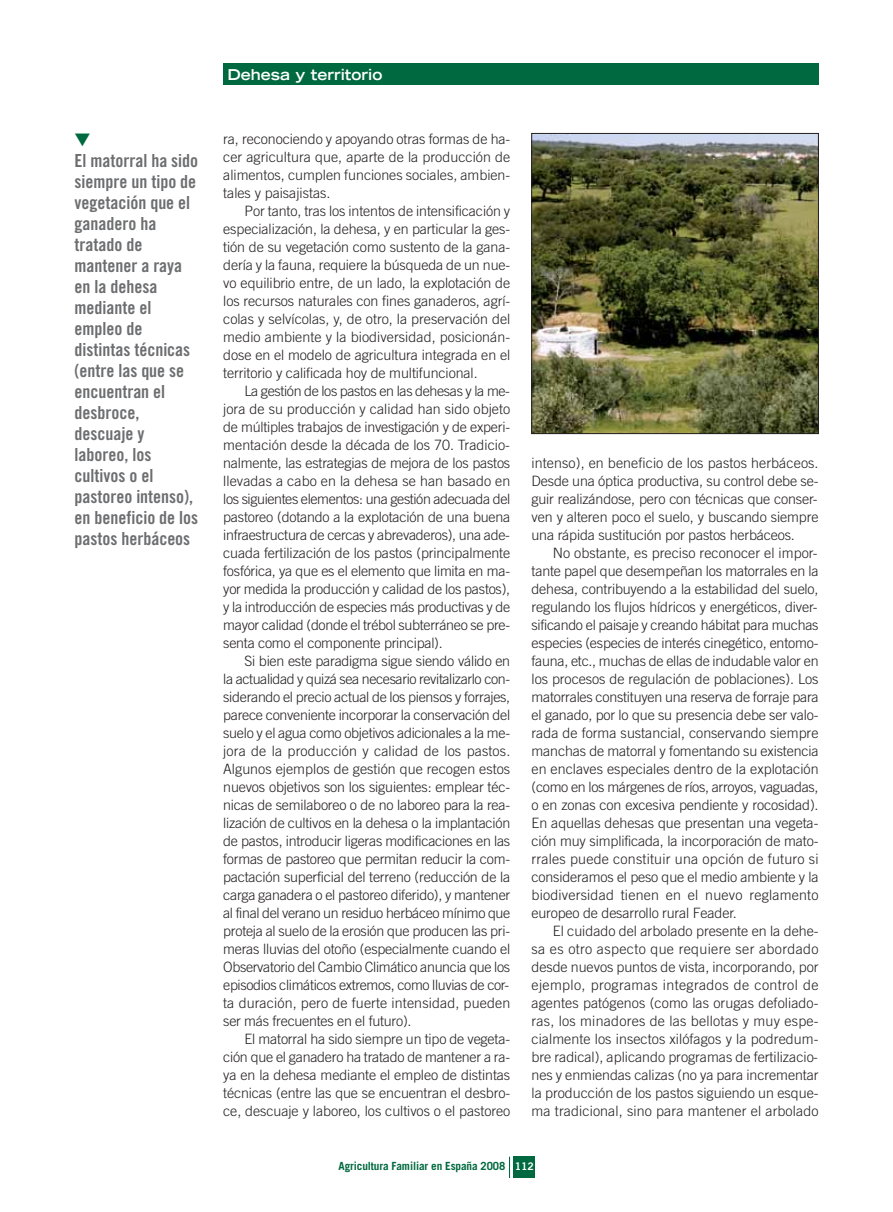
<style>
.page{position:relative;width:893px;height:1212px;background:#fff}
.page>*{position:absolute;margin:0;border:0;box-sizing:border-box;transform-origin:0 0}
.t1{font:18px/21px "Trade Gothic Bold Cond Twenty";color:#6d6e70}
.t2{font:700 expanded 15px "Trade Gothic LH";color:#fff}
.t3{font:300 14.25px "Trade Gothic";letter-spacing:-.01em;color:#231f20}
.t4{font:300 14.25px "Trade Gothic";letter-spacing:.01em;color:#231f20}
.t5{font:300 14.25px "Trade Gothic";letter-spacing:.015em;color:#231f20}
.t6{font:300 14.25px "Trade Gothic";letter-spacing:.025em;color:#231f20}
.t7{font:700 11.25px "Trade Gothic";letter-spacing:-.01em;color:#00693f}
.s1{color:#00693f}
.s2{font-family:"Trade Gothic Bold Two";font-weight:400;font-size:10.5px;color:#fff}
</style>
<div class="page">
<div style="left:223px;top:64px;width:596px;height:21px;background:#00693f"></div>
<div style="left:514px;top:1157px;width:21px;height:21px;background:#00693f"></div>
<svg style="left:509px;top:1157px;width:1px;height:21px"></svg>
<img style="left:533px;top:135px;width:284px;height:297px">
<div style="left:531px;top:133px;width:288px;height:301px;border:1px solid #231f20"></div>
<p class="t1" style="left:74px;top:130px;width:125px"><span class="s1">▼<br></span>El matorral ha sido siempre un tipo de vegetación que el ganadero ha tratado de mantener a raya en la dehesa mediante el empleo de distintas técnicas (entre las que se encuentran el desbroce, descuaje y laboreo, los cultivos o el pastoreo intenso), en beneficio de los pastos herbáceos</p>
<p class="t2" style="left:227px;top:69px;width:156px">Dehesa y territorio</p>
<p class="t3" style="left:223px;top:134px;width:289px">ra, reconociendo y apoyando otras formas de ha-</p>
<p class="t3" style="left:223px;top:152px;width:289px">cer agricultura que, aparte de la producción de</p>
<p class="t3" style="left:223px;top:170px;width:289px">alimentos, cumplen funciones sociales, ambien-</p>
<p class="t3" style="left:223px;top:188px;width:109px">tales y paisajistas.</p>
<p class="t3" style="left:244px;top:206px;width:267px">Por tanto, tras los intentos de intensificación y</p>
<p class="t3" style="left:223px;top:224px;width:288px">especialización, la dehesa, y en particular la ges-</p>
<p class="t3" style="left:223px;top:242px;width:288px">tión de su vegetación como sustento de la gana-</p>
<p class="t3" style="left:223px;top:260px;width:288px">dería y la fauna, requiere la búsqueda de un nue-</p>
<p class="t3" style="left:223px;top:278px;width:289px">vo equilibrio entre, de un lado, la explotación de</p>
<p class="t3" style="left:223px;top:296px;width:288px">los recursos naturales con fines ganaderos, agrí-</p>
<p class="t3" style="left:223px;top:314px;width:289px">colas y selvícolas, y, de otro, la preservación del</p>
<p class="t3" style="left:223px;top:332px;width:288px">medio ambiente y la biodiversidad, posicionán-</p>
<p class="t3" style="left:223px;top:350px;width:289px">dose en el modelo de agricultura integrada en el</p>
<p class="t3" style="left:223px;top:368px;width:256px">territorio y calificada hoy de multifuncional.</p>
<p class="t3" style="left:244px;top:386px;width:267px">La gestión de los pastos en las dehesas y la me-</p>
<p class="t3" style="left:223px;top:404px;width:289px">jora de su producción y calidad han sido objeto</p>
<p class="t3" style="left:223px;top:422px;width:288px">de múltiples trabajos de investigación y de experi-</p>
<p class="t3" style="left:223px;top:440px;width:288px">mentación desde la década de los 70. Tradicio-</p>
<p class="t3" style="left:223px;top:458px;width:288px">nalmente, las estrategias de mejora de los pastos</p>
<p class="t3" style="left:223px;top:476px;width:289px">llevadas a cabo en la dehesa se han basado en</p>
<p class="t3" style="left:223px;top:494px;width:288px">los siguientes elementos: una gestión adecuada del</p>
<p class="t3" style="left:223px;top:512px;width:289px">pastoreo (dotando a la explotación de una buena</p>
<p class="t3" style="left:223px;top:530px;width:288px">infraestructura de cercas y abrevaderos), una ade-</p>
<p class="t3" style="left:223px;top:548px;width:289px">cuada fertilización de los pastos (principalmente</p>
<p class="t3" style="left:223px;top:566px;width:288px">fosfórica, ya que es el elemento que limita en ma-</p>
<p class="t3" style="left:223px;top:584px;width:288px">yor medida la producción y calidad de los pastos),</p>
<p class="t3" style="left:223px;top:602px;width:289px">y la introducción de especies más productivas y de</p>
<p class="t3" style="left:223px;top:620px;width:288px">mayor calidad (donde el trébol subterráneo se pre-</p>
<p class="t3" style="left:223px;top:638px;width:221px">senta como el componente principal).</p>
<p class="t3" style="left:244px;top:656px;width:267px">Si bien este paradigma sigue siendo válido en</p>
<p class="t3" style="left:223px;top:674px;width:288px">la actualidad y quizá sea necesario revitalizarlo con-</p>
<p class="t3" style="left:223px;top:692px;width:289px">siderando el precio actual de los piensos y forrajes,</p>
<p class="t3" style="left:223px;top:710px;width:288px">parece conveniente incorporar la conservación del</p>
<p class="t3" style="left:223px;top:728px;width:288px">suelo y el agua como objetivos adicionales a la me-</p>
<p class="t4" style="left:223px;top:746px;width:289px">jora de la producción y calidad de los pastos.</p>
<p class="t3" style="left:223px;top:764px;width:289px">Algunos ejemplos de gestión que recogen estos</p>
<p class="t3" style="left:223px;top:782px;width:288px">nuevos objetivos son los siguientes: emplear téc-</p>
<p class="t3" style="left:223px;top:800px;width:288px">nicas de semilaboreo o de no laboreo para la rea-</p>
<p class="t3" style="left:223px;top:818px;width:289px">lización de cultivos en la dehesa o la implantación</p>
<p class="t3" style="left:223px;top:836px;width:289px">de pastos, introducir ligeras modificaciones en las</p>
<p class="t3" style="left:223px;top:854px;width:288px">formas de pastoreo que permitan reducir la com-</p>
<p class="t3" style="left:223px;top:872px;width:289px">pactación superficial del terreno (reducción de la</p>
<p class="t3" style="left:223px;top:890px;width:289px">carga ganadera o el pastoreo diferido), y mantener</p>
<p class="t3" style="left:223px;top:908px;width:289px">al final del verano un residuo herbáceo mínimo que</p>
<p class="t3" style="left:223px;top:926px;width:288px">proteja al suelo de la erosión que producen las pri-</p>
<p class="t3" style="left:223px;top:944px;width:288px">meras lluvias del otoño (especialmente cuando el</p>
<p class="t3" style="left:223px;top:962px;width:289px">Observatorio del Cambio Climático anuncia que los</p>
<p class="t3" style="left:223px;top:980px;width:288px">episodios climáticos extremos, como lluvias de cor-</p>
<p class="t4" style="left:223px;top:998px;width:289px">ta duración, pero de fuerte intensidad, pueden</p>
<p class="t3" style="left:223px;top:1016px;width:190px">ser más frecuentes en el futuro).</p>
<p class="t3" style="left:244px;top:1034px;width:267px">El matorral ha sido siempre un tipo de vegeta-</p>
<p class="t3" style="left:223px;top:1052px;width:288px">ción que el ganadero ha tratado de mantener a ra-</p>
<p class="t3" style="left:223px;top:1070px;width:288px">ya en la dehesa mediante el empleo de distintas</p>
<p class="t3" style="left:223px;top:1088px;width:288px">técnicas (entre las que se encuentran el desbro-</p>
<p class="t3" style="left:223px;top:1106px;width:289px">ce, descuaje y laboreo, los cultivos o el pastoreo</p>
<p class="t3" style="left:532px;top:458px;width:289px">intenso), en beneficio de los pastos herbáceos.</p>
<p class="t3" style="left:532px;top:476px;width:288px">Desde una óptica productiva, su control debe se-</p>
<p class="t3" style="left:532px;top:494px;width:288px">guir realizándose, pero con técnicas que conser-</p>
<p class="t3" style="left:532px;top:512px;width:289px">ven y alteren poco el suelo, y buscando siempre</p>
<p class="t3" style="left:532px;top:530px;width:265px">una rápida sustitución por pastos herbáceos.</p>
<p class="t3" style="left:553px;top:548px;width:266px">No obstante, es preciso reconocer el impor-</p>
<p class="t3" style="left:532px;top:566px;width:289px">tante papel que desempeñan los matorrales en la</p>
<p class="t3" style="left:532px;top:584px;width:289px">dehesa, contribuyendo a la estabilidad del suelo,</p>
<p class="t3" style="left:532px;top:602px;width:288px">regulando los flujos hídricos y energéticos, diver-</p>
<p class="t3" style="left:532px;top:620px;width:288px">sificando el paisaje y creando hábitat para muchas</p>
<p class="t3" style="left:532px;top:638px;width:288px">especies (especies de interés cinegético, entomo-</p>
<p class="t3" style="left:532px;top:656px;width:289px">fauna, etc., muchas de ellas de indudable valor en</p>
<p class="t3" style="left:532px;top:674px;width:289px">los procesos de regulación de poblaciones). Los</p>
<p class="t3" style="left:532px;top:692px;width:289px">matorrales constituyen una reserva de forraje para</p>
<p class="t3" style="left:532px;top:710px;width:288px">el ganado, por lo que su presencia debe ser valo-</p>
<p class="t3" style="left:532px;top:728px;width:288px">rada de forma sustancial, conservando siempre</p>
<p class="t3" style="left:532px;top:746px;width:289px">manchas de matorral y fomentando su existencia</p>
<p class="t3" style="left:532px;top:764px;width:289px">en enclaves especiales dentro de la explotación</p>
<p class="t3" style="left:532px;top:782px;width:289px">(como en los márgenes de ríos, arroyos, vaguadas,</p>
<p class="t3" style="left:532px;top:800px;width:289px">o en zonas con excesiva pendiente y rocosidad).</p>
<p class="t3" style="left:532px;top:818px;width:288px">En aquellas dehesas que presentan una vegeta-</p>
<p class="t3" style="left:532px;top:836px;width:288px">ción muy simplificada, la incorporación de mato-</p>
<p class="t5" style="left:532px;top:854px;width:288px">rrales puede constituir una opción de futuro si</p>
<p class="t3" style="left:532px;top:872px;width:289px">consideramos el peso que el medio ambiente y la</p>
<p class="t5" style="left:532px;top:890px;width:288px">biodiversidad tienen en el nuevo reglamento</p>
<p class="t3" style="left:532px;top:908px;width:207px">europeo de desarrollo rural Feader.</p>
<p class="t3" style="left:553px;top:926px;width:267px">El cuidado del arbolado presente en la dehe-</p>
<p class="t6" style="left:532px;top:944px;width:289px">sa es otro aspecto que requiere ser abordado</p>
<p class="t3" style="left:532px;top:962px;width:289px">desde nuevos puntos de vista, incorporando, por</p>
<p class="t6" style="left:532px;top:980px;width:289px">ejemplo, programas integrados de control de</p>
<p class="t3" style="left:532px;top:998px;width:289px">agentes patógenos (como las orugas defoliado-</p>
<p class="t5" style="left:532px;top:1016px;width:289px">ras, los minadores de las bellotas y muy espe-</p>
<p class="t3" style="left:532px;top:1034px;width:289px">cialmente los insectos xilófagos y la podredum-</p>
<p class="t3" style="left:532px;top:1052px;width:288px">bre radical), aplicando programas de fertilizacio-</p>
<p class="t3" style="left:532px;top:1070px;width:289px">nes y enmiendas calizas (no ya para incrementar</p>
<p class="t3" style="left:532px;top:1088px;width:289px">la producción de los pastos siguiendo un esque-</p>
<p class="t4" style="left:532px;top:1106px;width:288px">ma tradicional, sino para mantener el arbolado</p>
<p class="t7" style="left:339px;top:1162px;width:197px">Agricultura Familiar en España 2008 <span class="s2">112</span></p>
</div>
